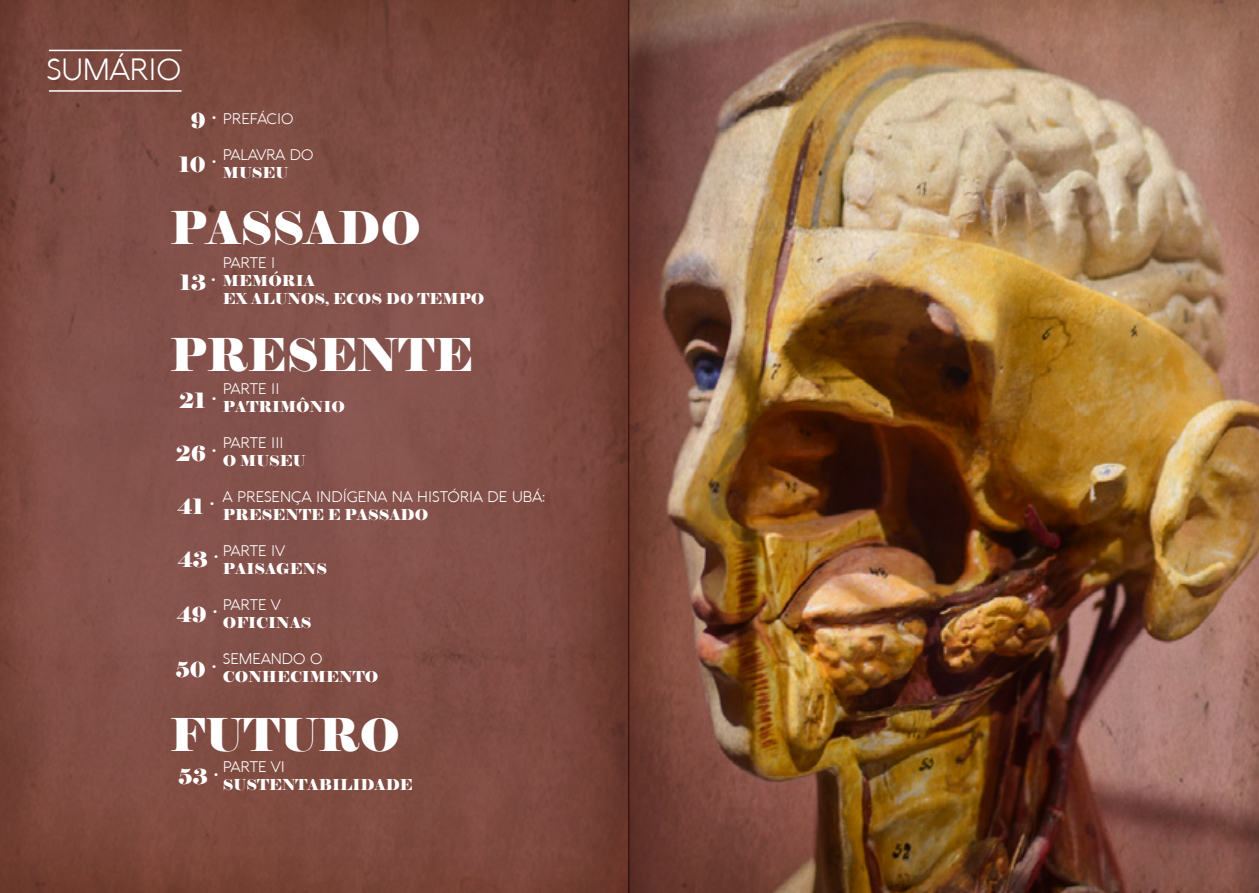
<style>
.page{position:relative;width:1259px;height:893px;background:#fff}
.page>*{position:absolute;margin:0;border:0;box-sizing:border-box;transform-origin:0 0}
.t1{font:45px "Elephant";color:#fff}
.t2{font:300 30px "Aquawax";color:#fff}
.t3{font:21px/43.8px "Elephant";color:#fff;text-align:center}
.t4{font:15px/18px "Elephant";color:#fff}
.t5{font:300 15px "Aquawax";color:#fff}
</style>
<div class="page">
<svg style="left:0;top:0;width:628px;height:893px;background:#7e4a42"></svg>
<hr style="left:49px;top:50px;width:133px;height:1px;background:#fff">
<hr style="left:49px;top:90px;width:133px;height:2px;background:#fff">
<img style="left:628px;top:0;width:631px;height:893px">
<h2 class="t2" style="left:46px;top:52px;width:136px">SUMÁRIO</h2>
<p class="t5" style="left:223px;top:110px;width:72px">PREFÁCIO</p>
<p class="t5" style="left:223px;top:146px;width:92px">PALAVRA DO</p>
<p class="t4" style="left:223px;top:164px;width:67px">MUSEU</p>
<h3 class="t3" style="left:179px;top:99px;width:39px">9 <sup>.<br></sup>10 <sup>.</sup></h3>
<h1 class="t1" style="left:170px;top:199px;width:252px">PASSADO</h1>
<h3 class="t3" style="left:180px;top:261px;width:37px">13 <sup>.</sup></h3>
<p class="t5" style="left:223px;top:254px;width:54px">PARTE I</p>
<p class="t4" style="left:223px;top:272px;width:263px">MEMÓRIA<br>EX ALUNOS, ECOS DO TEMPO</p>
<h1 class="t1" style="left:170px;top:326px;width:305px">PRESENTE</h1>
<p class="t5" style="left:223px;top:380px;width:58px">PARTE II</p>
<p class="t4" style="left:223px;top:398px;width:124px">PATRIMÔNIO</p>
<p class="t5" style="left:223px;top:434px;width:62px">PARTE III</p>
<p class="t4" style="left:223px;top:452px;width:84px">O MUSEU</p>
<p class="t5" style="left:223px;top:488px;width:324px">A PRESENÇA INDÍGENA NA HISTÓRIA DE UBÁ:</p>
<p class="t4" style="left:223px;top:506px;width:207px">PRESENTE E PASSADO</p>
<p class="t5" style="left:223px;top:542px;width:63px">PARTE IV</p>
<p class="t4" style="left:223px;top:560px;width:106px">PAISAGENS</p>
<p class="t5" style="left:223px;top:596px;width:59px">PARTE V</p>
<p class="t4" style="left:223px;top:614px;width:90px">OFICINAS</p>
<p class="t5" style="left:223px;top:650px;width:101px">SEMEANDO O</p>
<p class="t4" style="left:223px;top:668px;width:157px">CONHECIMENTO</p>
<h3 class="t3" style="left:179px;top:379px;width:38px">21 <sup>.</sup></h3>
<h3 class="t3" style="left:176px;top:432px;width:42px">26 <sup>.</sup></h3>
<h3 class="t3" style="left:178px;top:485px;width:38px">41 <sup>.</sup></h3>
<h3 class="t3" style="left:178px;top:538px;width:42px">43 <sup>.</sup></h3>
<h3 class="t3" style="left:177px;top:593px;width:41px">49 <sup>.</sup></h3>
<h3 class="t3" style="left:176px;top:648px;width:42px">50 <sup>.</sup></h3>
<h1 class="t1" style="left:170px;top:707px;width:231px">FUTURO</h1>
<p class="t5" style="left:223px;top:758px;width:63px">PARTE VI</p>
<p class="t4" style="left:223px;top:776px;width:191px">SUSTENTABILIDADE</p>
<h3 class="t3" style="left:179px;top:755px;width:41px">53 <sup>.</sup></h3>
</div>
